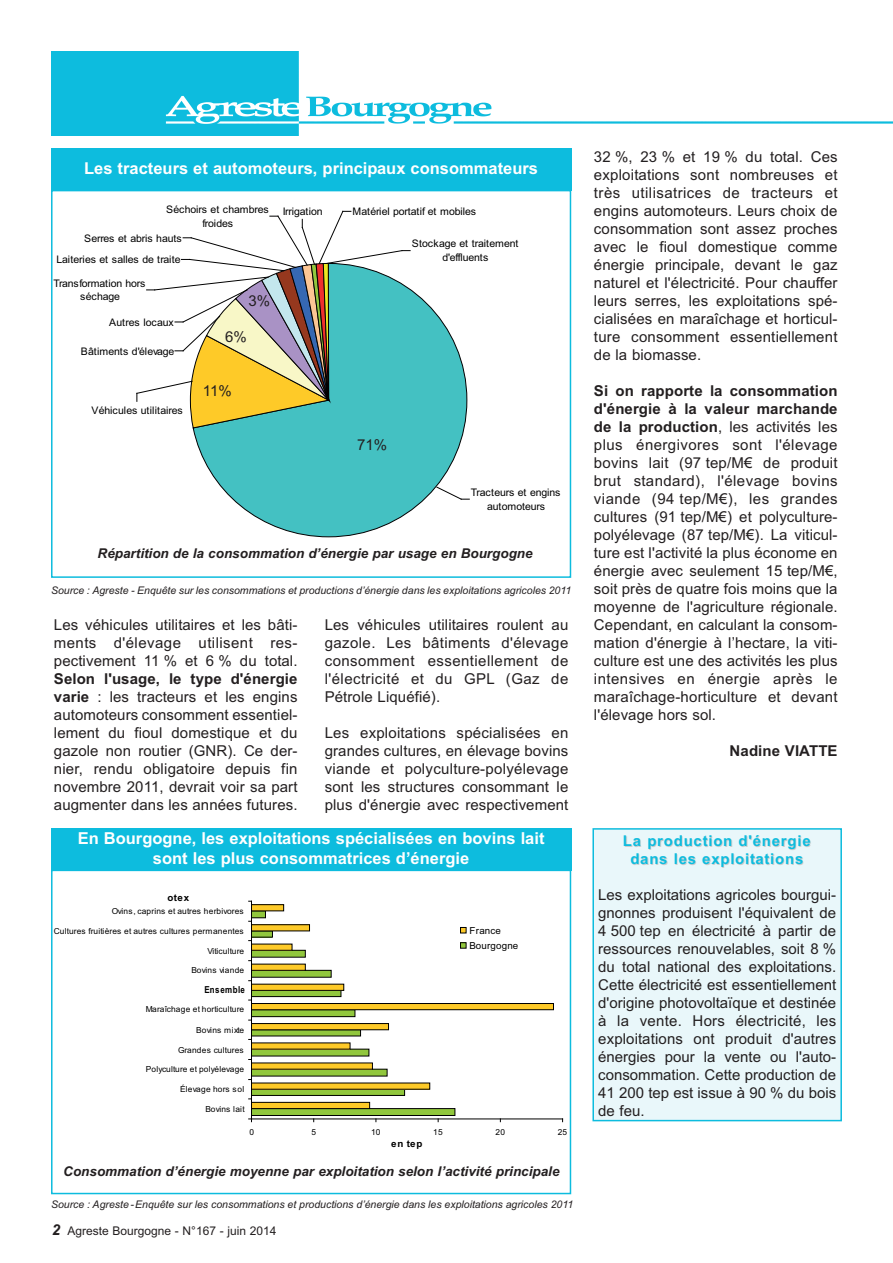
<style>
.page{position:relative;width:893px;height:1263px;background:#fff}
.page>*{position:absolute;margin:0;border:0;box-sizing:border-box;transform-origin:0 0}
.t1{font:700 16.5px/19.8px "Arial";color:#fff;text-align:center}
.t2{font:15px/18px "Arial";letter-spacing:.005em;color:#231f20;text-align:justify}
.t3{font:700 15px/18px "Arial";letter-spacing:.05em;color:#0dbcde;text-align:center}
.t4{font:700 15px "Arial";letter-spacing:.005em;color:#231f20}
.t5{font:italic 700 13.5px "Arial";color:#231f20}
.t6{font:12px "Arial";color:#231f20}
.t7{font:italic 10.5px "Arial";color:#231f20}
.t8{font:10.35px/13.6px "Arial";letter-spacing:-.015em;color:#000001;text-align:center}
.t9{font:10.35px "Arial";letter-spacing:.01em;color:#000001}
.t10{font:9.75px/15.1px "Arial";letter-spacing:.015em;color:#000001}
.t11{font:700 9.75px "Arial";letter-spacing:.06em;color:#000001}
.t12{font:700 9.6px "Arial Narrow";letter-spacing:.025em;color:#000001}
.t13{font:8.25px "Arial";letter-spacing:.025em;color:#000001}
.s1{font-weight:700}
.s2{font-weight:700;font-style:italic;font-size:15px}
</style>
<div class="page">
<img style="left:51px;top:51px;width:842px;height:85px">
<svg style="left:193px;top:289px;width:275px;height:249px"></svg>
<svg style="left:436px;top:486px;width:33px;height:14px"></svg>
<svg style="left:136px;top:211px;width:274px;height:218px"></svg>
<div style="left:51px;top:190px;width:520px;height:388px;border:2px solid #0dbcde"></div>
<div style="left:251px;top:1108px;width:204px;height:7px;background:#91c73d"></div>
<div style="left:251px;top:1108px;width:204px;height:8px;border:1px solid #000001"></div>
<div style="left:251px;top:1089px;width:154px;height:6px;background:#91c73d"></div>
<div style="left:251px;top:1089px;width:154px;height:7px;border:1px solid #000001"></div>
<div style="left:251px;top:1069px;width:136px;height:7px;background:#91c73d"></div>
<div style="left:251px;top:1049px;width:118px;height:7px;background:#91c73d"></div>
<div style="left:251px;top:1030px;width:110px;height:6px;background:#91c73d"></div>
<div style="left:251px;top:1010px;width:104px;height:7px;background:#91c73d"></div>
<div style="left:251px;top:1009px;width:104px;height:8px;border:1px solid #000001"></div>
<div style="left:251px;top:990px;width:90px;height:6px;background:#91c73d"></div>
<div style="left:251px;top:990px;width:90px;height:7px;border:1px solid #000001"></div>
<div style="left:251px;top:970px;width:80px;height:7px;background:#91c73d"></div>
<div style="left:251px;top:950px;width:54px;height:7px;background:#91c73d"></div>
<div style="left:251px;top:931px;width:21px;height:6px;background:#91c73d"></div>
<div style="left:251px;top:911px;width:14px;height:7px;background:#91c73d"></div>
<div style="left:251px;top:910px;width:15px;height:8px;border:1px solid #000001"></div>
<div style="left:251px;top:1102px;width:119px;height:6px;background:#feca28"></div>
<div style="left:251px;top:1102px;width:119px;height:7px;border:1px solid #000001"></div>
<div style="left:251px;top:1083px;width:179px;height:6px;background:#feca28"></div>
<div style="left:251px;top:1063px;width:121px;height:6px;background:#feca28"></div>
<div style="left:251px;top:1043px;width:99px;height:6px;background:#feca28"></div>
<div style="left:251px;top:1023px;width:137px;height:7px;background:#feca28"></div>
<div style="left:251px;top:1023px;width:138px;height:7px;border:1px solid #000001"></div>
<div style="left:251px;top:1003px;width:302px;height:7px;background:#feca28"></div>
<div style="left:251px;top:1003px;width:303px;height:7px;border:1px solid #000001"></div>
<div style="left:251px;top:984px;width:93px;height:6px;background:#feca28"></div>
<div style="left:251px;top:984px;width:93px;height:7px;border:1px solid #000001"></div>
<div style="left:251px;top:964px;width:54px;height:6px;background:#feca28"></div>
<div style="left:251px;top:964px;width:55px;height:7px;border:1px solid #000001"></div>
<div style="left:251px;top:944px;width:41px;height:6px;background:#feca28"></div>
<div style="left:251px;top:944px;width:41px;height:7px;border:1px solid #000001"></div>
<div style="left:251px;top:925px;width:59px;height:6px;background:#feca28"></div>
<div style="left:251px;top:924px;width:59px;height:7px;border:1px solid #000001"></div>
<div style="left:251px;top:905px;width:33px;height:6px;background:#feca28"></div>
<div style="left:251px;top:904px;width:33px;height:7px;border:1px solid #000001"></div>
<hr style="left:251px;top:1119px;width:312px;height:1px;background:#000001">
<hr style="left:251px;top:901px;width:1px;height:218px;background:#000001">
<svg style="left:460px;top:927px;width:6px;height:6px"></svg>
<svg style="left:460px;top:942px;width:6px;height:6px"></svg>
<div style="left:51px;top:870px;width:520px;height:324px;border:2px solid #0dbcde"></div>
<div style="left:51px;top:828px;width:520px;height:43px;background:#0dbcde"></div>
<div style="left:51px;top:148px;width:520px;height:42px;background:#0dbcde"></div>
<div style="left:594px;top:830px;width:246px;height:290px;background:#e9f7fa"></div>
<div style="left:592px;top:828px;width:250px;height:293px;border:2px solid #0dbcde"></div>
<p class="t1" style="left:84px;top:158px;width:455px">Les tracteurs et automoteurs, principaux consommateurs</p>
<p class="t8" style="left:166px;top:203px;width:104px">Séchoirs et chambres</p>
<p class="t8" style="left:283px;top:204px;width:41px">Irrigation</p>
<p class="t8" style="left:203px;top:216px;width:32px">froides</p>
<p class="t8" style="left:57px;top:227px;width:127px;line-height:21.6px;text-align:right">Serres et abris hauts<br>Laiteries et salles de traite</p>
<p class="t8" style="left:53px;top:276px;width:94px">Transformation hors séchage</p>
<p class="t8" style="left:109px;top:316px;width:66px">Autres locaux</p>
<p class="t8" style="left:81px;top:344px;width:95px">Bâtiments d'élevage</p>
<p class="t9" style="left:91px;top:404px;width:93px">Véhicules utilitaires</p>
<p class="t2" style="left:248px;top:292px;width:23px">3%</p>
<p class="t2" style="left:225px;top:328px;width:23px">6%</p>
<p class="t2" style="left:203px;top:382px;width:30px">11%</p>
<p class="t8" style="left:353px;top:205px;width:125px">Matériel portatif et mobiles</p>
<p class="t8" style="left:412px;top:237px;width:108px">Stockage et traitement d'effluents</p>
<p class="t2" style="left:357px;top:436px;width:32px">71%</p>
<p class="t8" style="left:471px;top:486px;width:91px">Tracteurs et engins automoteurs</p>
<p class="t5" style="left:98px;top:545px;width:437px">Répartition de la consommation d’énergie par usage en Bourgogne</p>
<p class="t7" style="left:51px;top:584px;width:522px">Source : Agreste - Enquête sur les consommations et productions d’énergie dans les exploitations agricoles 2011</p>
<p class="t2" style="left:54px;top:616px;width:245px">Les véhicules utilitaires et les bâti&shy;ments d'élevage utilisent res&shy;pectivement 11 % et 6 % du total.</p>
<p class="t2" style="left:54px;top:670px;width:245px"><span class="s1">Selon l'usage, le type d'énergie varie</span> : les tracteurs et les engins automoteurs consomment essentiel&shy;lement du fioul domestique et du gazole non routier (GNR). Ce der&shy;nier, rendu obligatoire depuis fin novembre 2011, devrait voir sa part augmenter dans les années futures.</p>
<p class="t2" style="left:325px;top:616px;width:245px">Les véhicules utilitaires roulent au gazole. Les bâtiments d'élevage consomment essentiellement de l'électricité et du GPL (Gaz de Pétrole Liquéfié).</p>
<p class="t2" style="left:325px;top:724px;width:245px">Les exploitations spécialisées en grandes cultures, en élevage bovins viande et polyculture-polyélevage sont les structures consommant le plus d'énergie avec respectivement</p>
<p class="t1" style="left:78px;top:828px;width:468px">En Bourgogne, les exploitations spécialisées en bovins lait sont les plus consommatrices d’énergie</p>
<p class="t11" style="left:168px;top:891px;width:23px">otex</p>
<p class="t13" style="left:112px;top:905px;width:134px">Ovins, caprins et autres herbivores</p>
<p class="t13" style="left:54px;top:925px;width:192px">Cultures fruitières et autres cultures permanentes</p>
<p class="t13" style="left:207px;top:945px;width:38px">Viticulture</p>
<p class="t13" style="left:191px;top:965px;width:54px">Bovins viande</p>
<p class="t12" style="left:205px;top:982px;width:42px">Ensemble</p>
<p class="t13" style="left:146px;top:1004px;width:100px">Maraîchage et horticulture</p>
<p class="t13" style="left:196px;top:1024px;width:49px">Bovins mixte</p>
<p class="t13" style="left:178px;top:1044px;width:67px">Grandes cultures</p>
<p class="t13" style="left:146px;top:1064px;width:100px">Polyculture et polyélevage</p>
<p class="t13" style="left:180px;top:1084px;width:66px">Élevage hors sol</p>
<p class="t13" style="left:205px;top:1104px;width:41px">Bovins lait</p>
<p class="t10" style="left:470px;top:923px;width:50px">France<br>Bourgogne</p>
<p class="t13" style="left:249px;top:1126px;width:6px">0</p>
<p class="t13" style="left:312px;top:1126px;width:6px">5</p>
<p class="t13" style="left:371px;top:1126px;width:11px">10</p>
<p class="t13" style="left:433px;top:1126px;width:11px">15</p>
<p class="t13" style="left:495px;top:1126px;width:11px">20</p>
<p class="t13" style="left:558px;top:1126px;width:11px">25</p>
<p class="t11" style="left:391px;top:1137px;width:33px">en tep</p>
<p class="t5" style="left:63px;top:1163px;width:498px">Consommation d’énergie moyenne par exploitation selon l’activité principale</p>
<p class="t7" style="left:51px;top:1198px;width:524px">Source : Agreste -Enquête sur les consommations et productions d’énergie dans les exploitations agricoles 2011</p>
<p class="t6" style="left:52px;top:1224px;width:226px"><span class="s2">2</span> Agreste Bourgogne - N°167 - juin 2014</p>
<p class="t2" style="left:594px;top:148px;width:245px">32 %, 23 % et 19 % du total. Ces exploitations sont nombreuses et très utilisatrices de tracteurs et engins automoteurs. Leurs choix de consommation sont assez proches avec le fioul domestique comme énergie principale, devant le gaz naturel et l'électricité. Pour chauffer leurs serres, les exploitations spé&shy;cialisées en maraîchage et horticul&shy;ture consomment essentiellement de la biomasse.</p>
<p class="t2" style="left:594px;top:382px;width:245px"><span class="s1">Si on rapporte la consommation d'énergie à la valeur marchande de la production</span>, les activités les plus énergivores sont l'élevage bovins lait (97 tep/M€ de produit brut standard), l'élevage bovins viande (94 tep/M€), les grandes cultures (91 tep/M€) et polyculture&shy;polyélevage (87 tep/M€). La viticul&shy;ture est l'activité la plus économe en énergie avec seulement 15 tep/M€, soit près de quatre fois moins que la moyenne de l'agriculture régionale.<br>Cependant, en calculant la consom&shy;mation d'énergie à l’hectare, la viti&shy;culture est une des activités les plus intensives en énergie après le maraîchage-horticulture et devant l'élevage hors sol.</p>
<p class="t4" style="left:730px;top:742px;width:109px">Nadine VIATTE</p>
<p class="t3" style="left:623px;top:832px;width:189px">La production d'énergie dans les exploitations</p>
<p class="t2" style="left:598px;top:886px;width:239px">Les exploitations agricoles bourgui&shy;gnonnes produisent l'équivalent de 4 500 tep en électricité à partir de ressources renouvelables, soit 8 % du total national des exploitations.<br>Cette électricité est essentiellement d'origine photovoltaïque et destinée à la vente. Hors électricité, les exploitations ont produit d'autres énergies pour la vente ou l'auto&shy;consommation. Cette production de 41 200 tep est issue à 90 % du bois de feu.</p>
</div>
